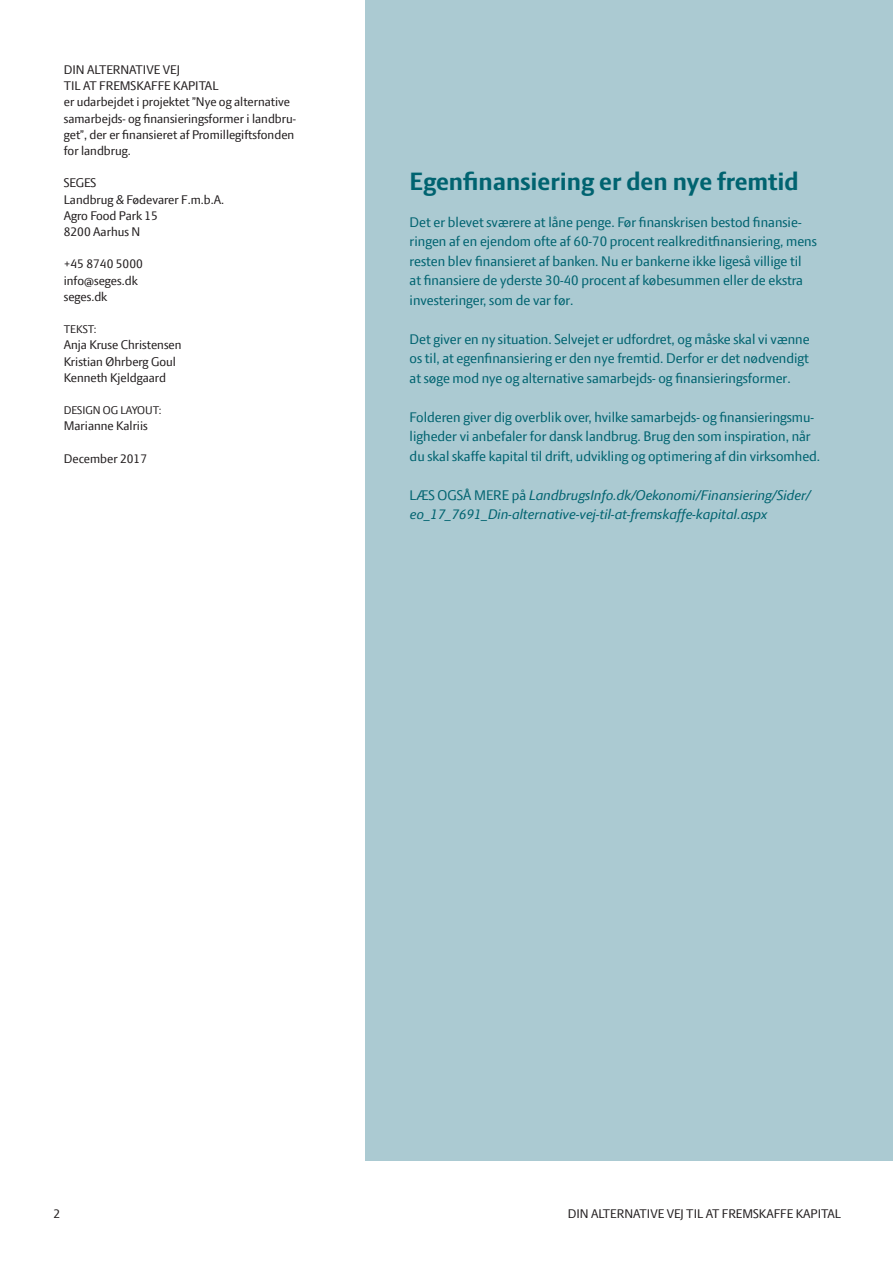
<style>
.page{position:relative;width:893px;height:1263px;background:#fff}
.page>*{position:absolute;margin:0;border:0;box-sizing:border-box;transform-origin:0 0}
.t1{font:700 27px "LF Press Sans";color:#006370}
.t2{font:15px/19.5px "LF Press Sans";color:#006370}
.t3{font:italic 15px/19.5px "LF Press Sans";color:#006370}
.t4{font:13.5px/16.2px "LF Press Sans";color:#231f20}
.t5{font:12px "LF Press Sans";color:#231f20}
.s1{font-style:normal}
</style>
<div class="page">
<div style="left:366px;top:0;width:527px;height:1161px;background:#abcad2"></div>
<p class="t4" style="left:64px;top:61px;width:234px">DIN ALTERNATIVE VEJ<br>TIL AT FREMSKAFFE KAPITAL<br>er udarbejdet i projektet ”Nye og alternative samarbejds- og finansieringsformer i landbru&shy;get”, der er finansieret af Promillegiftsfonden for landbrug.</p>
<p class="t4" style="left:64px;top:175px;width:162px">SEGES<br>Landbrug &amp; Fødevarer F.m.b.A.<br>Agro Food Park 15<br>8200 Aarhus N</p>
<p class="t4" style="left:64px;top:256px;width:81px">+45 8740 5000 info@seges.dk seges.dk</p>
<p class="t5" style="left:64px;top:322px;width:34px">TEKST:</p>
<p class="t4" style="left:64px;top:337px;width:119px">Anja Kruse Christensen<br>Kristian Øhrberg Goul<br>Kenneth Kjeldgaard</p>
<p class="t5" style="left:64px;top:403px;width:99px">DESIGN OG LAYOUT:</p>
<p class="t4" style="left:64px;top:418px;width:85px">Marianne Kalriis</p>
<p class="t4" style="left:64px;top:450px;width:85px">December 2017</p>
<h1 class="t1" style="left:410px;top:166px;width:391px">Egenfinansiering er den nye fremtid</h1>
<p class="t2" style="left:410px;top:212px;width:409px">Det er blevet sværere at låne penge. Før finanskrisen bestod finansie&shy;ringen af en ejendom ofte af 60-70 procent realkreditfinansiering, mens resten blev finansieret af banken. Nu er bankerne ikke ligeså villige til<br>at finansiere de yderste 30-40 procent af købesummen eller de ekstra investeringer, som de var før.</p>
<p class="t2" style="left:410px;top:329px;width:401px;text-align:justify">Det giver en ny situation. Selvejet er udfordret, og måske skal vi vænne os til, at egenfinansiering er den nye fremtid. Derfor er det nødvendigt at søge mod nye og alternative samarbejds- og finansieringsformer.</p>
<p class="t2" style="left:410px;top:407px;width:412px">Folderen giver dig overblik over, hvilke samarbejds- og finansieringsmu&shy;ligheder vi anbefaler for dansk landbrug. Brug den som inspiration, når du skal skaffe kapital til drift, udvikling og optimering af din virksomhed.</p>
<p class="t3" style="left:410px;top:485px;width:403px"><span class="s1">LÆS OGSÅ MERE på</span> LandbrugsInfo.dk/Oekonomi/Finansiering/Sider/ eo_17_7691_Din-alternative-vej-til-at-fremskaffe-kapital.aspx</p>
<p class="t4" style="left:54px;top:1205px;width:8px">2</p>
<p class="t4" style="left:568px;top:1205px;width:275px">DIN ALTERNATIVE VEJ TIL AT FREMSKAFFE KAPITAL</p>
</div>
